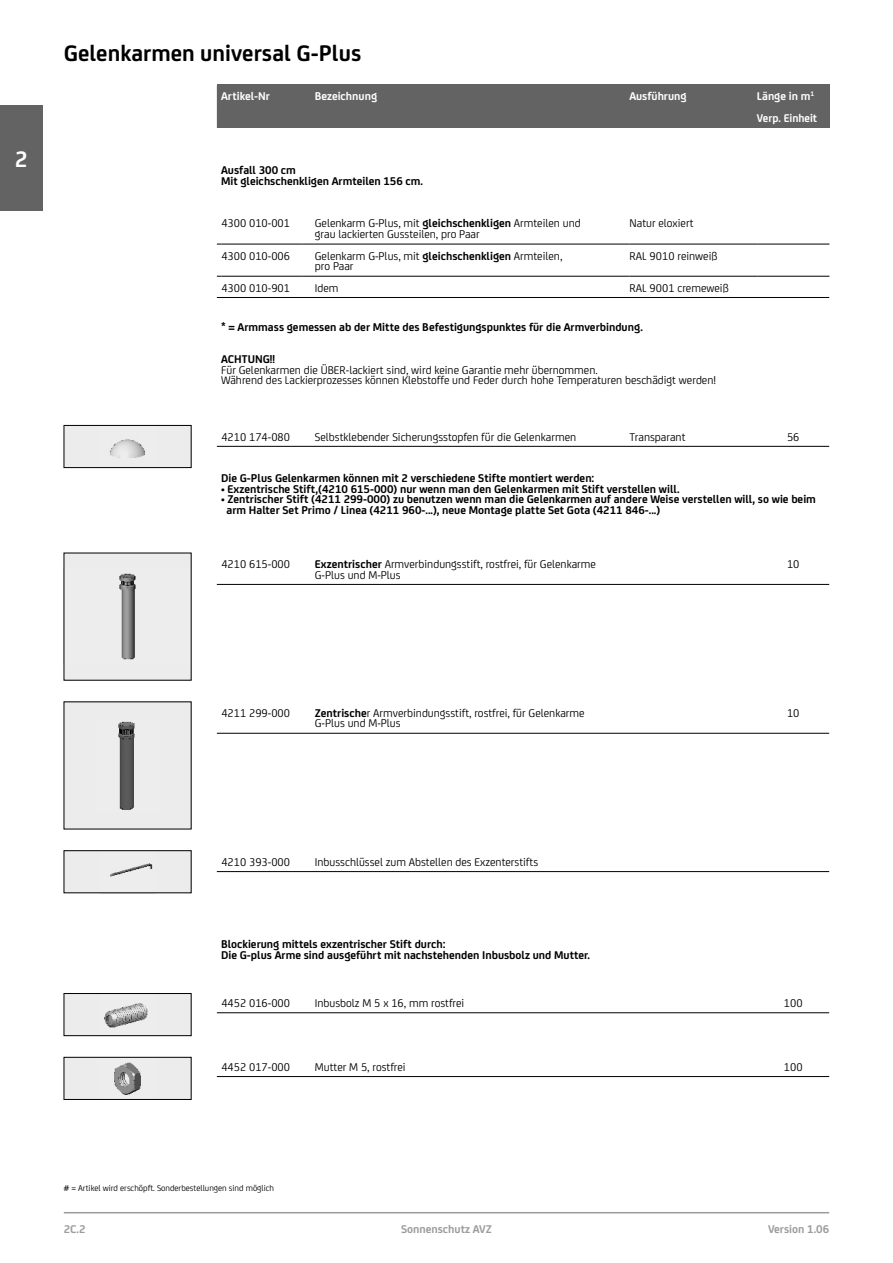
<style>
.page{position:relative;width:893px;height:1263px;background:#fff}
.page>*{position:absolute;margin:0;border:0;box-sizing:border-box;transform-origin:0 0}
.t1{font:700 24px "FS Joey";color:#000}
.t2{font:700 24px "FS Joey";color:#fff}
.t3{font:12px/10.5px "FS Joey";color:#000}
.t4{font:700 12px/10.6px "FS Joey";color:#000}
.t5{font:700 12px/21.3px "FS Joey";color:#fff}
.t6{font:700 12px "FS Joey";color:#9c9c9c}
.t7{font:9px "FS Joey";color:#000}
.s1{font-weight:700}
</style>
<div class="page">
<div style="left:0;top:105px;width:43px;height:105px;background:#636363"></div>
<hr style="left:64px;top:1212px;width:765px;height:1px;background:#9c9c9c">
<div style="left:217px;top:84px;width:612px;height:44px;background:#626262"></div>
<hr style="left:217px;top:297px;width:612px;height:1px;background:#000">
<hr style="left:221px;top:244px;width:81px;height:1px;background:#000">
<svg style="left:302px;top:244px;width:13px;height:1px"></svg>
<hr style="left:315px;top:244px;width:315px;height:1px;background:#000">
<hr style="left:630px;top:244px;width:127px;height:1px;background:#000">
<hr style="left:757px;top:244px;width:72px;height:1px;background:#000">
<hr style="left:221px;top:276px;width:81px;height:1px;background:#000">
<svg style="left:302px;top:276px;width:13px;height:1px"></svg>
<hr style="left:315px;top:276px;width:315px;height:1px;background:#000">
<hr style="left:630px;top:276px;width:127px;height:1px;background:#000">
<hr style="left:757px;top:276px;width:72px;height:1px;background:#000">
<hr style="left:217px;top:446px;width:612px;height:1px;background:#000">
<div style="left:64px;top:425px;width:127px;height:43px;background:#ececec"></div>
<img style="left:109px;top:439px;width:36px;height:19px">
<div style="left:64px;top:425px;width:127px;height:43px;border:1px solid #000"></div>
<hr style="left:217px;top:584px;width:612px;height:1px;background:#000">
<div style="left:64px;top:553px;width:127px;height:127px;background:#ececec"></div>
<img style="left:119px;top:573px;width:17px;height:87px">
<hr style="left:217px;top:733px;width:612px;height:1px;background:#000">
<div style="left:64px;top:702px;width:127px;height:127px;background:#ececec"></div>
<img style="left:118px;top:721px;width:17px;height:89px">
<hr style="left:217px;top:871px;width:612px;height:1px;background:#000">
<div style="left:64px;top:851px;width:127px;height:42px;background:#ececec"></div>
<img style="left:110px;top:863px;width:43px;height:14px">
<div style="left:64px;top:850px;width:127px;height:43px;border:1px solid #000"></div>
<hr style="left:217px;top:1012px;width:612px;height:1px;background:#000">
<div style="left:64px;top:993px;width:127px;height:43px;background:#ececec"></div>
<img style="left:104px;top:1003px;width:44px;height:25px">
<div style="left:64px;top:993px;width:127px;height:43px;border:1px solid #000"></div>
<hr style="left:217px;top:1076px;width:612px;height:1px;background:#000">
<div style="left:64px;top:1057px;width:127px;height:42px;background:#ececec"></div>
<img style="left:114px;top:1062px;width:27px;height:33px">
<div style="left:64px;top:1057px;width:127px;height:43px;border:1px solid #000"></div>
<h1 class="t2" style="left:15px;top:141px;width:14px">2</h1>
<h1 class="t1" style="left:64px;top:35px;width:299px">Gelenkarmen universal G-Plus</h1>
<p class="t5" style="left:221px;top:85px;width:50px">Artikel-Nr</p>
<p class="t5" style="left:315px;top:85px;width:64px">Bezeichnung</p>
<p class="t5" style="left:629px;top:85px;width:59px">Ausführung</p>
<p class="t5" style="left:757px;top:85px;width:62px">Länge in m<sup>1<br></sup>Verp. Einheit</p>
<p class="t4" style="left:221px;top:164px;width:204px">Ausfall 300 cm<br>Mit gleichschenkligen Armteilen 156 cm.</p>
<p class="t3" style="left:221px;top:217px;width:70px">4300 010-001</p>
<p class="t3" style="left:315px;top:217px;width:267px">Gelenkarm G-Plus, mit <span class="s1">gleichschenkligen</span> Armteilen und grau lackierten Gussteilen, pro Paar</p>
<p class="t3" style="left:630px;top:217px;width:66px">Natur eloxiert</p>
<p class="t3" style="left:221px;top:250px;width:70px">4300 010-006</p>
<p class="t3" style="left:315px;top:250px;width:249px">Gelenkarm G-Plus, mit <span class="s1">gleichschenkligen</span> Armteilen, pro Paar</p>
<p class="t3" style="left:630px;top:250px;width:89px">RAL 9010 reinweiß</p>
<p class="t3" style="left:221px;top:282px;width:70px">4300 010-901</p>
<p class="t3" style="left:315px;top:282px;width:25px">Idem</p>
<p class="t3" style="left:630px;top:282px;width:101px">RAL 9001 cremeweiß</p>
<p class="t4" style="left:221px;top:321px;width:423px">* = Armmass gemessen ab der Mitte des Befestigungspunktes für die Armverbindung.</p>
<p class="t4" style="left:221px;top:353px;width:55px">ACHTUNG!!</p>
<p class="t3" style="left:221px;top:364px;width:496px">Für Gelenkarmen die ÜBER-lackiert sind, wird keine Garantie mehr übernommen.<br>Während des Lackierprozesses können Klebstoffe und Feder durch hohe Temperaturen beschädigt werden!</p>
<p class="t3" style="left:221px;top:431px;width:70px">4210 174-080</p>
<p class="t3" style="left:315px;top:431px;width:263px">Selbstklebender Sicherungsstopfen für die Gelenkarmen</p>
<p class="t3" style="left:630px;top:431px;width:57px">Transparant</p>
<p class="t3" style="left:787px;top:431px;width:14px">56</p>
<p class="t4" style="left:221px;top:472px;width:375px">Die G-Plus Gelenkarmen können mit 2 verschiedene Stifte montiert werden:</p>
<p class="t4" style="left:221px;top:483px;width:460px">• Exzentrische Stift,(4210 615-000) nur wenn man den Gelenkarmen mit Stift verstellen will.</p>
<p class="t4" style="left:227px;top:493px;width:591px;text-indent:-5px">• Zentrischer Stift (4211 299-000) zu benutzen wenn man die Gelenkarmen auf andere Weise verstellen will, so wie beim arm Halter Set Primo / Linea (4211 960-...), neue Montage platte Set Gota (4211 846-...)</p>
<p class="t3" style="left:221px;top:558px;width:70px">4210 615-000</p>
<p class="t3" style="left:315px;top:558px;width:283px"><span class="s1">Exzentrischer</span> Armverbindungsstift, rostfrei, für Gelenkarme<br>G-Plus und M-Plus</p>
<p class="t3" style="left:787px;top:558px;width:14px">10</p>
<p class="t3" style="left:221px;top:707px;width:70px">4211 299-000</p>
<p class="t3" style="left:315px;top:707px;width:271px"><span class="s1">Zentrische</span>r Armverbindungsstift, rostfrei, für Gelenkarme<br>G-Plus und M-Plus</p>
<p class="t3" style="left:787px;top:707px;width:14px">10</p>
<p class="t3" style="left:221px;top:856px;width:70px">4210 393-000</p>
<p class="t3" style="left:315px;top:856px;width:225px">Inbusschlüssel zum Abstellen des Exzenterstifts</p>
<p class="t4" style="left:221px;top:938px;width:370px">Blockierung mittels exzentrischer Stift durch:<br>Die G-plus Arme sind ausgeführt mit nachstehenden Inbusbolz und Mutter.</p>
<p class="t3" style="left:221px;top:997px;width:70px">4452 016-000</p>
<p class="t3" style="left:315px;top:997px;width:151px">Inbusbolz M 5 x 16, mm rostfrei</p>
<p class="t3" style="left:784px;top:997px;width:20px">100</p>
<p class="t3" style="left:221px;top:1061px;width:70px">4452 017-000</p>
<p class="t3" style="left:315px;top:1061px;width:92px">Mutter M 5, rostfrei</p>
<p class="t3" style="left:784px;top:1061px;width:20px">100</p>
<p class="t7" style="left:64px;top:1181px;width:212px"># = Artikel wird erschöpft. Sonderbestellungen sind möglich</p>
<p class="t6" style="left:64px;top:1220px;width:23px">2C.2</p>
<p class="t6" style="left:401px;top:1220px;width:92px">Sonnenschutz AVZ</p>
<p class="t6" style="left:768px;top:1220px;width:63px">Version 1.06</p>
</div>
